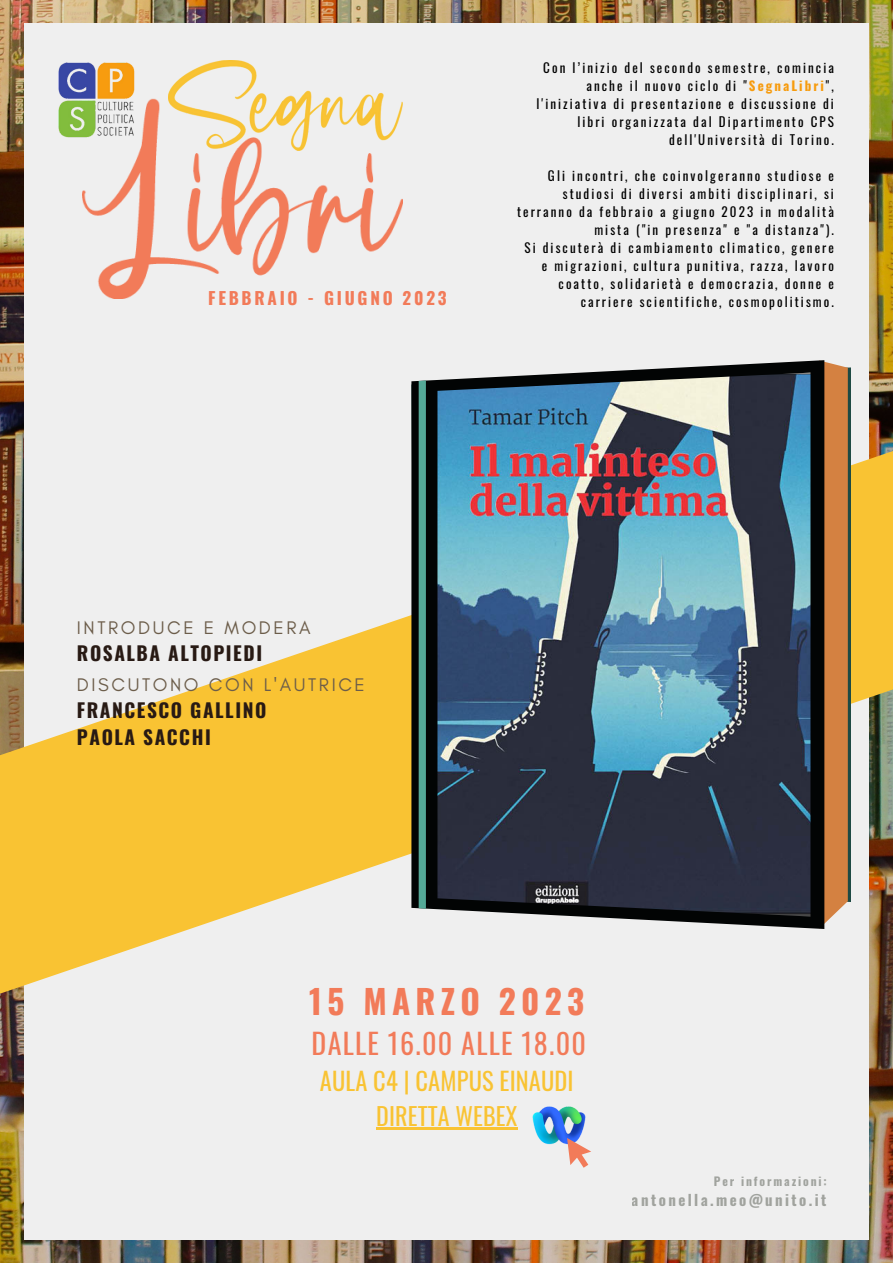
<style>
.page{position:relative;width:893px;height:1263px;background:#fff}
.page>*{position:absolute;margin:0;border:0;box-sizing:border-box;transform-origin:0 0}
.t1{font:700 33.3px "Oswald";letter-spacing:.155em;color:#f27b59}
.t2{font:28.12px "Oswald";letter-spacing:.045em;color:#f27b59}
.t3{font:24.45px "Oswald";letter-spacing:.005em;color:#f9c333}
.t4{font:24.08px "Oswald";letter-spacing:.005em;color:#f9c333}
.t5{font:700 19.27px/27px "Oswald";letter-spacing:.08em;color:#281a14}
.t6{font:18.6px "Glacial Indifference";letter-spacing:.14em;color:#6c5d4a}
.t7{font:700 17.17px "Oswald";letter-spacing:.16em;color:#f27b59}
.t8{font:700 14.92px "Oswald";letter-spacing:.16em;color:#50554b}
.t9{font:12.98px/18px "Oswald";letter-spacing:.16em;color:#000;text-align:right}
.t10{font:700 11.77px "Oswald";letter-spacing:.16em;color:#50554b}
.s1{font-weight:700;color:#f79c0f}
</style>
<div class="page">
<img style="left:0;top:0;width:893px;height:1263px">
<div style="left:24px;top:24px;width:845px;height:1216px;background:#efefef"></div>
<svg style="left:0;top:421px;width:893px;height:580px"></svg>
<svg style="left:824px;top:360px;width:24px;height:569px"></svg>
<svg style="left:411px;top:360px;width:413px;height:569px;fill:#020404"></svg>
<svg style="left:419px;top:380px;width:7px;height:529px"></svg>
<img style="left:437px;top:373px;width:373px;height:543px">
<img style="left:58px;top:62px;width:77px;height:76px">
<img style="left:169px;top:60px;width:215px;height:38px">
<img style="left:82px;top:98px;width:320px;height:200px">
<hr style="left:377px;top:1128px;width:141px;height:3px;background:#f2f1ee;opacity:.4">
<hr style="left:376px;top:1127px;width:141px;height:2px;background:#f9c333">
<img style="left:532px;top:1106px;width:54px;height:39px">
<svg style="left:567px;top:1138px;width:24px;height:30px"></svg>
<h3 class="t7" style="left:208px;top:285px;width:240px">FEBBRAIO - GIUGNO 2023</h3>
<p class="t9" style="left:536px;top:58px;width:299px">Con l’inizio del secondo semestre, comincia anche il nuovo ciclo di "<span class="s1">SegnaLibri</span>", l'iniziativa di presentazione e discussione di libri organizzata dal Dipartimento CPS dell'Università di Torino.</p>
<p class="t9" style="left:517px;top:167px;width:318px">Gli incontri, che coinvolgeranno studiose e studiosi di diversi ambiti disciplinari, si terranno da febbraio a giugno 2023 in modalità mista ("in presenza" e "a distanza").<br>Si discuterà di cambiamento climatico, genere e migrazioni, cultura punitiva, razza, lavoro coatto, solidarietà e democrazia, donne e carriere scientifiche, cosmopolitismo.</p>
<h3 class="t6" style="left:77px;top:616px;width:235px">INTRODUCE E MODERA</h3>
<h3 class="t5" style="left:77px;top:638px;width:187px">ROSALBA ALTOPIEDI</h3>
<h3 class="t6" style="left:77px;top:674px;width:289px">DISCUTONO CON L'AUTRICE</h3>
<h3 class="t5" style="left:77px;top:696px;width:191px">FRANCESCO GALLINO<br>PAOLA SACCHI</h3>
<h1 class="t1" style="left:309px;top:975px;width:276px">15 MARZO 2023</h1>
<h2 class="t2" style="left:312px;top:1022px;width:276px">DALLE 16.00 ALLE 18.00</h2>
<h3 class="t3" style="left:320px;top:1062px;width:255px">AULA C4 | CAMPUS EINAUDI</h3>
<h3 class="t4" style="left:376px;top:1097px;width:143px">DIRETTA WEBEX</h3>
<p class="t10" style="left:714px;top:1172px;width:114px">Per informazioni:</p>
<p class="t8" style="left:632px;top:1188px;width:196px">antonella.meo@unito.it</p>
</div>
